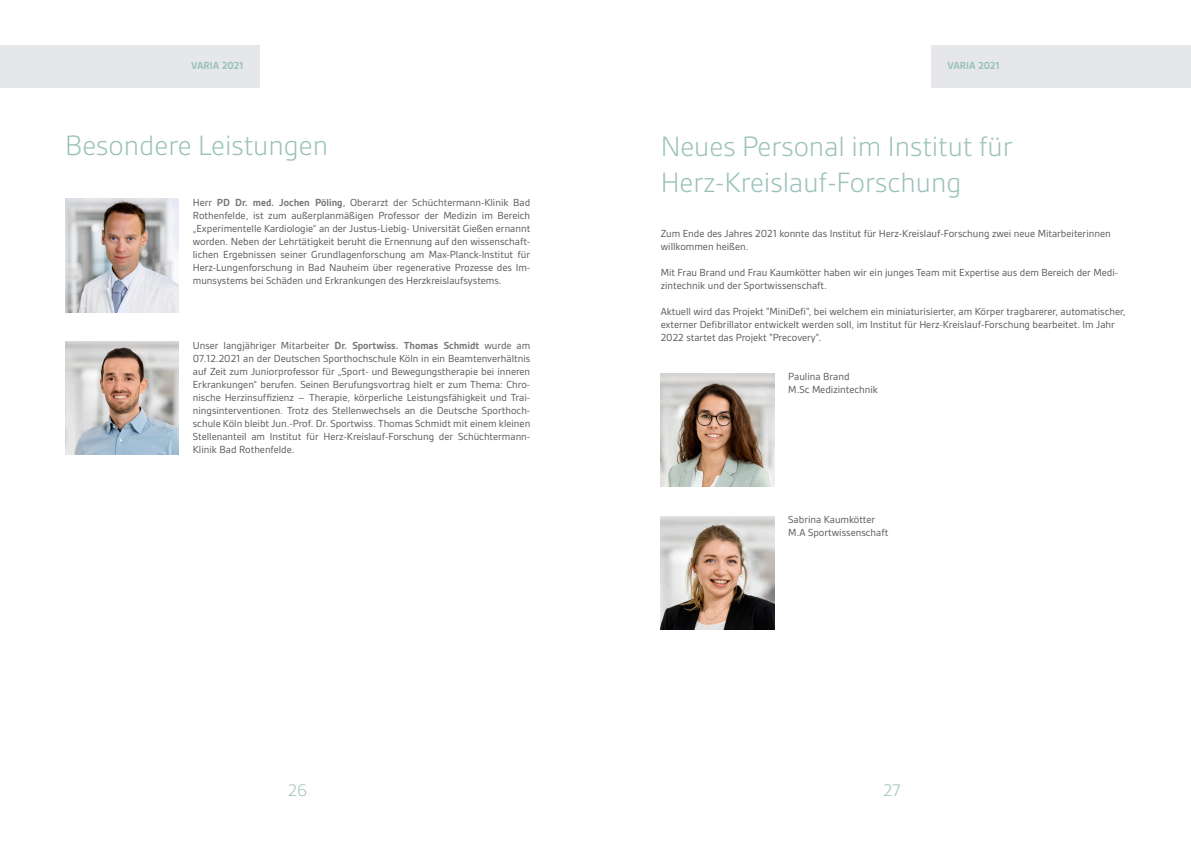
<style>
.page{position:relative;width:1191px;height:842px;background:#fff}
.page>*{position:absolute;margin:0;border:0;box-sizing:border-box;transform-origin:0 0}
.t1{font:300 30px/36px "Gesta";color:#99c1b9}
.t2{font:300 18px "Gesta";color:#99c1b9}
.t3{font:11px/13px "Gesta";color:#57585a}
.t4{font:700 11px "Gesta";letter-spacing:-.01em;color:#99c1b9}
.s1{font-weight:700;color:#76787b}
</style>
<div class="page">
<img style="left:65px;top:199px;width:114px;height:113px">
<img style="left:65px;top:341px;width:114px;height:114px">
<img style="left:660px;top:374px;width:114px;height:113px">
<img style="left:660px;top:516px;width:114px;height:114px">
<div style="left:0;top:46px;width:259px;height:42px;background:#e6e7e9"></div>
<div style="left:932px;top:46px;width:259px;height:42px;background:#e6e7e9"></div>
<p class="t4" style="left:191px;top:60px;width:54px">VARIA 2021</p>
<p class="t4" style="left:947px;top:60px;width:54px">VARIA 2021</p>
<h1 class="t1" style="left:65px;top:127px;width:264px">Besondere Leistungen</h1>
<p class="t3" style="left:193px;top:195px;width:339px;text-align:justify">Herr <span class="s1">PD Dr. med. Jochen Pöling</span>, Oberarzt der Schüchtermann-Klinik Bad Rothenfelde, ist zum außerplanmäßigen Professor der Medizin im Bereich „Experimentelle Kardiologie“ an der Justus-Liebig- Universität Gießen ernannt worden. Neben der Lehrtätigkeit beruht die Ernennung auf den wissenschaft&shy;lichen Ergebnissen seiner Grundlagenforschung am Max-Planck-Institut für Herz-Lungenforschung in Bad Nauheim über regenerative Prozesse des Im&shy;munsystems bei Schäden und Erkrankungen des Herzkreislaufsystems.</p>
<p class="t3" style="left:193px;top:338px;width:339px;text-align:justify">Unser langjähriger Mitarbeiter <span class="s1">Dr. Sportwiss. Thomas Schmidt</span> wurde am 07.12.2021 an der Deutschen Sporthochschule Köln in ein Beamtenverhältnis auf Zeit zum Juniorprofessor für „Sport- und Bewegungstherapie bei inneren Erkrankungen“ berufen. Seinen Berufungsvortrag hielt er zum Thema: Chro&shy;nische Herzinsuffizienz – Therapie, körperliche Leistungsfähigkeit und Trai&shy;ningsinterventionen. Trotz des Stellenwechsels an die Deutsche Sporthoch&shy;schule Köln bleibt Jun.-Prof. Dr. Sportwiss. Thomas Schmidt mit einem kleinen Stellenanteil am Institut für Herz-Kreislauf-Forschung der Schüchtermann-Klinik Bad Rothenfelde.</p>
<h1 class="t1" style="left:660px;top:128px;width:354px">Neues Personal im Institut für<br>Herz-Kreislauf-Forschung</h1>
<p class="t3" style="left:660px;top:227px;width:451px">Zum Ende des Jahres 2021 konnte das Institut für Herz-Kreislauf-Forschung zwei neue Mitarbeiterinnen willkommen heißen.</p>
<p class="t3" style="left:660px;top:266px;width:459px">Mit Frau Brand und Frau Kaumkötter haben wir ein junges Team mit Expertise aus dem Bereich der Medi&shy;zintechnik und der Sportwissenschaft.</p>
<p class="t3" style="left:660px;top:305px;width:466px">Aktuell wird das Projekt "MiniDefi", bei welchem ein miniaturisierter, am Körper tragbarerer, automatischer, externer Defibrillator entwickelt werden soll, im Institut für Herz-Kreislauf-Forschung bearbeitet. Im Jahr<br>2022 startet das Projekt "Precovery".</p>
<p class="t3" style="left:788px;top:370px;width:91px">Paulina Brand<br>M.Sc Medizintechnik</p>
<p class="t3" style="left:788px;top:513px;width:101px">Sabrina Kaumkötter<br>M.A Sportwissenschaft</p>
<h2 class="t2" style="left:288px;top:780px;width:21px">26</h2>
<h2 class="t2" style="left:883px;top:780px;width:18px">27</h2>
</div>
